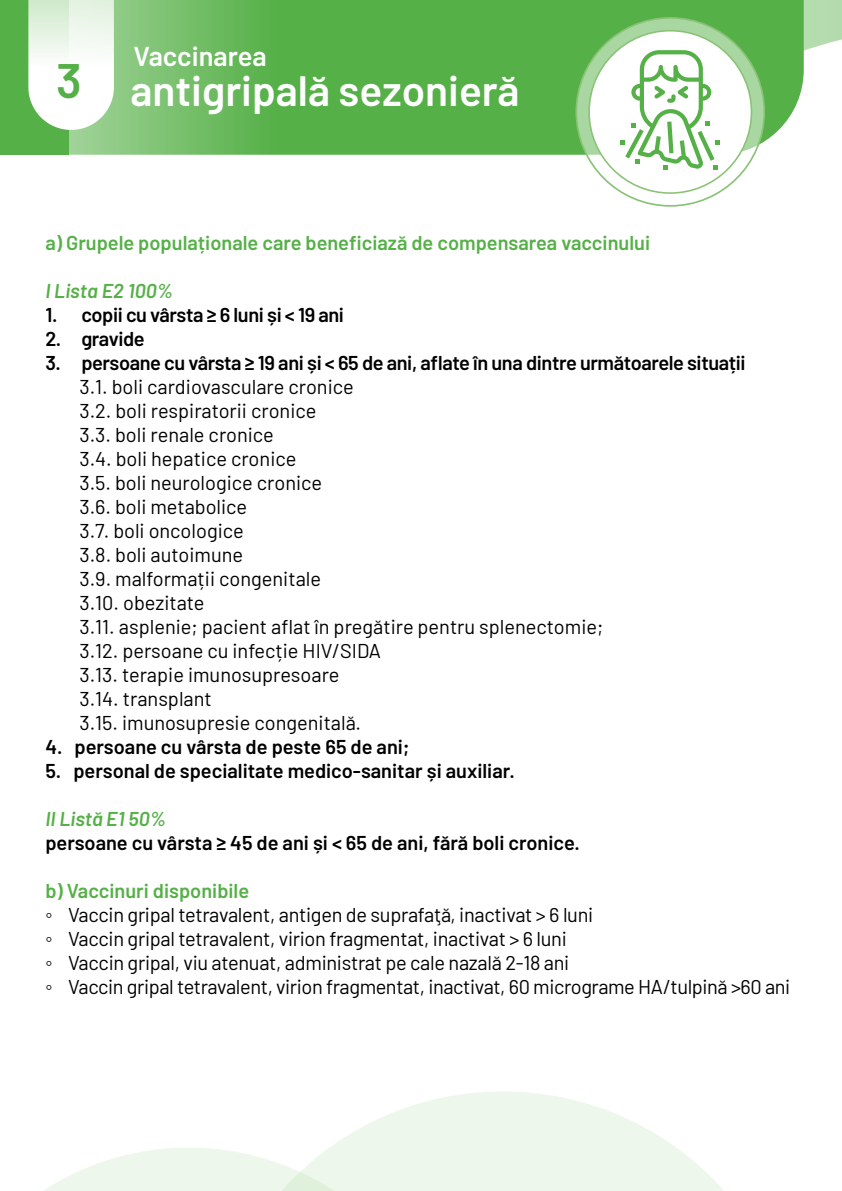
<style>
.page{position:relative;width:842px;height:1191px;background:#fff}
.page>*{position:absolute;margin:0;border:0;box-sizing:border-box;transform-origin:0 0}
.t1{font:600 48.2px "Barlow";color:#55b047}
.t2{font:600 42.4px "Barlow";color:#fff}
.t3{font:600 27.2px "Barlow";color:#fff}
.t4{font:20px/24px "Barlow";letter-spacing:-.005em;color:#000}
.t5{font:600 20px "Barlow";letter-spacing:-.005em;color:#000}
.t6{font:600 20px "Barlow";color:#55b047}
.t7{font:italic 600 20px "Barlow";color:#55b047}
.s1{font-weight:600;color:#55b047}
.s2{font-family:"Arial"}
</style>
<div class="page">
<svg style="left:43px;top:1148px;width:164px;height:43px"></svg>
<svg style="left:207px;top:1091px;width:517px;height:100px;fill:#eef7ec"></svg>
<svg style="left:804px;top:0;width:38px;height:51px;background:#bde0b7"></svg>
<svg style="left:69px;top:0;width:735px;height:155px;background:#61b554"></svg>
<svg style="left:576px;top:18px;width:188px;height:188px;fill:#a9d7a2"></svg>
<div style="left:589px;top:31px;width:162px;height:162px;background:#fff;border-radius:50%"></div>
<svg style="left:621px;top:50px;width:99px;height:120px"></svg>
<div style="left:0;top:0;width:69px;height:155px;background:#55b047"></div>
<svg style="left:28px;top:0;width:86px;height:130px"></svg>
<h1 class="t1" style="left:56px;top:45px;width:27px">3</h1>
<h3 class="t3" style="left:134px;top:36px;width:134px">Vaccinarea</h3>
<h2 class="t2" style="left:130px;top:60px;width:391px">antigripală sezonieră</h2>
<p class="t6" style="left:45px;top:228px;width:606px">a) Grupele populaționale care beneficiază de compensarea vaccinului</p>
<p class="t7" style="left:45px;top:276px;width:129px">I Lista E2 100%</p>
<p class="t5" style="left:45px;top:300px;width:300px">1. copii cu vârsta ≥ 6 luni și &lt; 19 ani</p>
<p class="t5" style="left:45px;top:324px;width:101px">2. gravide</p>
<p class="t5" style="left:45px;top:348px;width:702px">3. persoane cu vârsta ≥ 19 ani și &lt; 65 de ani, aflate în una dintre următoarele situații</p>
<p class="t4" style="left:79px;top:373px;width:525px">3.1. boli cardiovasculare cronice<br>3.2. boli respiratorii cronice<br>3.3. boli renale cronice<br>3.4. boli hepatice cronice<br>3.5. boli neurologice cronice<br>3.6. boli metabolice<br>3.7. boli oncologice<br>3.8. boli autoimune<br>3.9. malformații congenitale<br>3.10. obezitate<br>3.11. asplenie; pacient aflat în pregătire pentru splenectomie;<br>3.12. persoane cu infecție HIV/SIDA<br>3.13. terapie imunosupresoare<br>3.14. transplant<br>3.15. imunosupresie congenitală.</p>
<p class="t5" style="left:45px;top:732px;width:365px">4. persoane cu vârsta de peste 65 de ani;</p>
<p class="t5" style="left:45px;top:756px;width:471px">5. personal de specialitate medico-sanitar și auxiliar.</p>
<p class="t7" style="left:45px;top:804px;width:122px">II Listă E1 50%</p>
<p class="t5" style="left:45px;top:828px;width:536px">persoane cu vârsta ≥ 45 de ani și &lt; 65 de ani, fără boli cronice.</p>
<p class="t4" style="left:45px;top:877px;width:746px"><span class="s1">b) Vaccinuri disponibile<br></span><span class="s2">◦</span> Vaccin gripal tetravalent, antigen de suprafaţă, inactivat &gt; 6 luni<br><span class="s2">◦</span> Vaccin gripal tetravalent, virion fragmentat, inactivat &gt; 6 luni<br><span class="s2">◦</span> Vaccin gripal, viu atenuat, administrat pe cale nazală 2-18 ani<br><span class="s2">◦</span> Vaccin gripal tetravalent, virion fragmentat, inactivat, 60 micrograme HA/tulpină &gt;60 ani</p>
</div>
